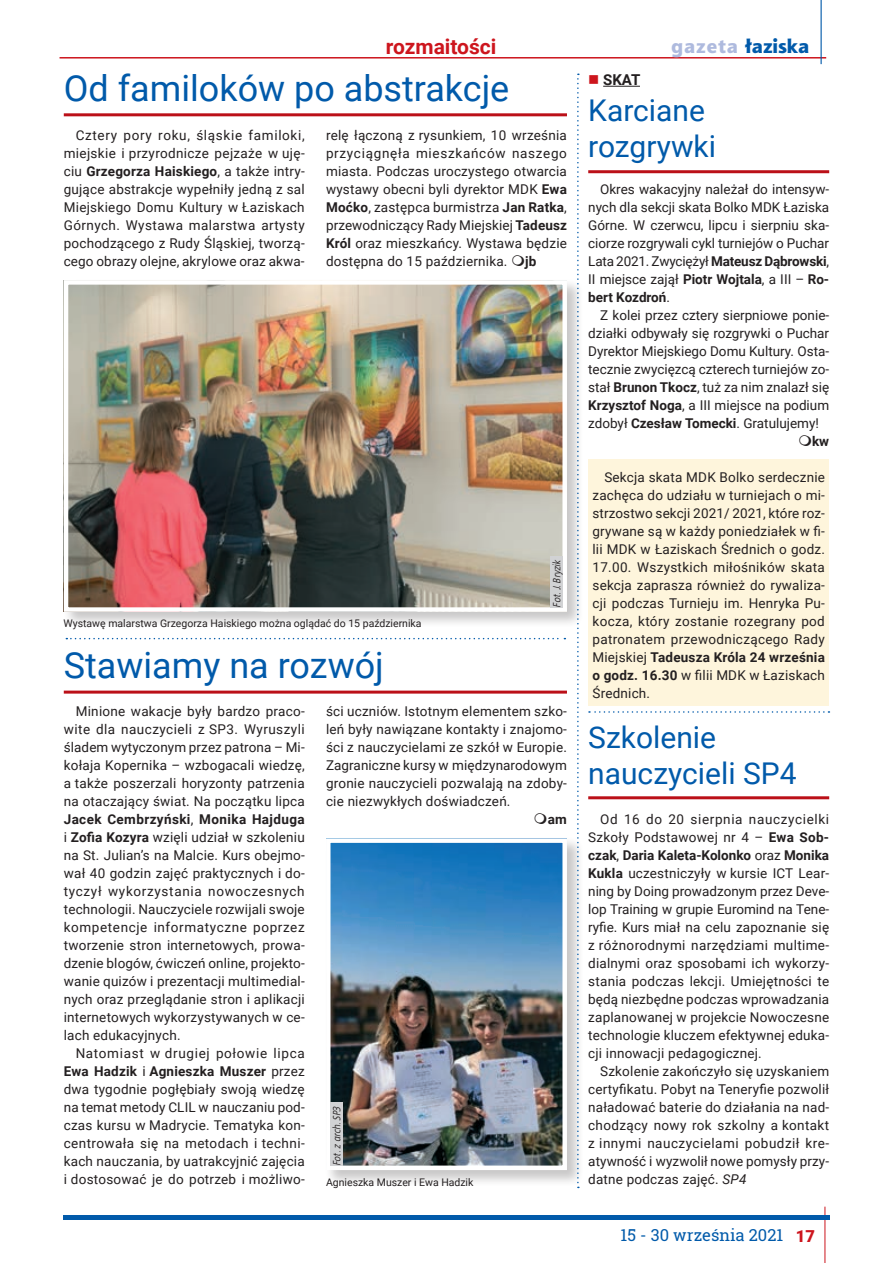
<style>
.page{position:relative;width:893px;height:1263px;background:#fff}
.page>*{position:absolute;margin:0;border:0;box-sizing:border-box;transform-origin:0 0}
.t1{font:36px "Roboto";color:#015aaa}
.t2{font:30px/36px "Roboto";color:#015aaa}
.t3{font:700 21px "Roboto";color:#cd151d}
.t4{font:19.5px "Aerton EFN Black";color:#015aaa}
.t5{font:16.5px "Roboto Slab";color:#015aaa}
.t6{font:900 16.5px "Roboto";color:#cd151d}
.t7{font:700 15px "Roboto";color:#231f20}
.t8{font:13.5px/18px "Roboto";letter-spacing:.01em;color:#231f20;text-align:justify}
.t9{font:700 13.5px "Roboto";color:#231f20}
.t10{font:10.5px "Roboto";color:#231f20}
.t11{font:italic 10.5px "Bureau EFN";color:#231f20}
.s1{font-weight:700}
.s2{color:#aebade}
.s3{color:#cd151d}
.s4{font-style:italic}
</style>
<div class="page">
<hr style="left:60px;top:57px;width:766px;height:2px;background:#cd151d">
<hr style="left:825px;top:1206px;width:1px;height:57px;background:#cd151d">
<hr style="left:820px;top:0;width:2px;height:64px;background:#015aaa">
<hr style="left:64px;top:1215px;width:766px;height:4px;background:#015aaa">
<div style="left:588px;top:459px;width:241px;height:247px;background:#fef5dc"></div>
<hr style="left:64px;top:691px;width:503px;height:3px;background:#bb1018">
<hr style="left:64px;top:113px;width:503px;height:3px;background:#bb1018">
<hr style="left:588px;top:796px;width:241px;height:3px;background:#bb1018">
<div style="left:325px;top:837px;width:259px;height:350px;background:#231f20;opacity:.25"></div>
<img style="left:331px;top:843px;width:231px;height:322px">
<div style="left:326px;top:838px;width:241px;height:332px;border:4px solid #fff"></div>
<svg style="left:66px;top:638px;width:499px;height:1px"></svg>
<svg style="left:577px;top:74px;width:2px;height:1114px"></svg>
<svg style="left:589px;top:711px;width:240px;height:2px"></svg>
<div style="left:62px;top:279px;width:521px;height:350px;background:#231f20;opacity:.25"></div>
<img style="left:69px;top:285px;width:493px;height:322px">
<div style="left:64px;top:280px;width:503px;height:332px;border:4px solid #fff"></div>
<div style="left:330px;top:1102px;width:13px;height:64px;background:#d1d2d4"></div>
<hr style="left:603px;top:86px;width:37px;height:1px;background:#231f20">
<hr style="left:588px;top:170px;width:241px;height:3px;background:#bb1018">
<div style="left:550px;top:556px;width:13px;height:51px;background:#d1d2d4"></div>
<h3 class="t3" style="left:386px;top:32px;width:112px">rozmaitości</h3>
<h1 class="t1" style="left:64px;top:63px;width:447px">Od familoków po abstrakcje</h1>
<p class="t8" style="left:64px;top:126px;width:242px;text-indent:12px">Cztery pory roku, śląskie familoki, miejskie i przyrodnicze pejzaże w uję&shy;ciu <span class="s1">Grzegorza Haiskiego</span>, a także intry&shy;gujące abstrakcje wypełniły jedną z sal Miejskiego Domu Kultury w Łaziskach Górnych. Wystawa malarstwa artysty pochodzącego z Rudy Śląskiej, tworzą&shy;cego obrazy olejne, akrylowe oraz akwa-</p>
<p class="t8" style="left:326px;top:126px;width:242px">relę łączoną z rysunkiem, 10 września przyciągnęła mieszkańców naszego miasta. Podczas uroczystego otwarcia wystawy obecni byli dyrektor MDK <span class="s1">Ewa Moćko</span>, zastępca burmistrza <span class="s1">Jan Ratka</span>, przewodniczący Rady Miejskiej <span class="s1">Tadeusz Król</span> oraz mieszkańcy. Wystawa będzie dostępna do 15 października.</p>
<p class="t9" style="left:525px;top:252px;width:13px">jb</p>
<p class="t10" style="left:63px;top:616px;width:360px">Wystawę malarstwa Grzegorza Haiskiego można oglądać do 15 października</p>
<h1 class="t1" style="left:64px;top:640px;width:322px">Stawiamy na rozwój</h1>
<p class="t11" style="left:550px;top:607px;width:49px;rotate:-90deg">Fot. J. Bryzik</p>
<h3 class="t4" style="left:671px;top:34px;width:139px"><span class="s2">gazeta</span> łaziska</h3>
<p class="t7" style="left:588px;top:69px;width:54px"><span class="s3">■</span> SKAT</p>
<h2 class="t2" style="left:588px;top:92px;width:129px">Karciane rozgrywki</h2>
<p class="t8" style="left:588px;top:180px;width:242px;text-indent:12px">Okres wakacyjny należał do intensyw&shy;nych dla sekcji skata Bolko MDK Łaziska Górne. W czerwcu, lipcu i sierpniu ska&shy;ciorze rozgrywali cykl turniejów o Puchar Lata 2021. Zwyciężył <span class="s1">Mateusz Dąbrowski</span>, II miejsce zajął <span class="s1">Piotr Wojtala</span>, a III – <span class="s1">Ro&shy;bert Kozdroń</span>.</p>
<p class="t8" style="left:600px;top:306px;width:231px">Z kolei przez cztery sierpniowe ponie-</p>
<p class="t8" style="left:588px;top:324px;width:242px">działki odbywały się rozgrywki o Puchar</p>
<p class="t8" style="left:588px;top:342px;width:242px">Dyrektor Miejskiego Domu Kultury. Osta-</p>
<p class="t8" style="left:588px;top:360px;width:242px">tecznie zwycięzcą czterech turniejów zo-</p>
<p class="t8" style="left:588px;top:378px;width:242px">stał <span class="s1">Brunon Tkocz</span>, tuż za nim znalazł się</p>
<p class="t8" style="left:588px;top:396px;width:242px"><span class="s1">Krzysztof Noga</span>, a III miejsce na podium</p>
<p class="t8" style="left:588px;top:414px;width:232px">zdobył <span class="s1">Czesław Tomecki</span>. Gratulujemy!</p>
<p class="t9" style="left:812px;top:432px;width:19px">kw</p>
<p class="t8" style="left:592px;top:468px;width:234px;text-indent:12px">Sekcja skata MDK Bolko serdecznie zachęca do udziału w turniejach o mi&shy;strzostwo sekcji 2021/ 2021, które roz&shy;grywane są w każdy poniedziałek w fi&shy;lii MDK w Łaziskach Średnich o godz.<br>17.00. Wszystkich miłośników skata sekcja zaprasza również do rywaliza&shy;cji podczas Turnieju im. Henryka Pu&shy;kocza, który zostanie rozegrany pod patronatem przewodniczącego Rady Miejskiej <span class="s1">Tadeusza Króla 24 września o godz. 16.30</span> w filii MDK w Łaziskach Średnich.</p>
<p class="t8" style="left:64px;top:702px;width:243px;text-indent:12px">Minione wakacje były bardzo praco&shy;wite dla nauczycieli z SP3. Wyruszyli śladem wytyczonym przez patrona – Mi&shy;kołaja Kopernika – wzbogacali wiedzę, a także poszerzali horyzonty patrzenia na otaczający świat. Na początku lipca <span class="s1">Jacek Cembrzyński</span>, <span class="s1">Monika Hajduga </span>i <span class="s1">Zofia Kozyra</span> wzięli udział w szkoleniu na St. Julian’s na Malcie. Kurs obejmo&shy;wał 40 godzin zajęć praktycznych i do&shy;tyczył wykorzystania nowoczesnych technologii. Nauczyciele rozwijali swoje kompetencje informatyczne poprzez tworzenie stron internetowych, prowa&shy;dzenie blogów, ćwiczeń online, projekto&shy;wanie quizów i prezentacji multimedial&shy;nych oraz przeglądanie stron i aplikacji internetowych wykorzystywanych w ce&shy;lach edukacyjnych.</p>
<p class="t8" style="left:64px;top:1044px;width:242px;text-indent:12px">Natomiast w drugiej połowie lipca <span class="s1">Ewa Hadzik</span> i <span class="s1">Agnieszka Muszer</span> przez dwa tygodnie pogłębiały swoją wiedzę na temat metody CLIL w nauczaniu pod&shy;czas kursu w Madrycie. Tematyka kon&shy;centrowała się na metodach i techni&shy;kach nauczania, by uatrakcyjnić zajęcia i dostosować je do potrzeb i możliwo-</p>
<p class="t8" style="left:326px;top:702px;width:242px">ści uczniów. Istotnym elementem szko&shy;leń były nawiązane kontakty i znajomo&shy;ści z nauczycielami ze szkół w Europie.<br>Zagraniczne kursy w międzynarodowym gronie nauczycieli pozwalają na zdoby&shy;cie niezwykłych doświadczeń.</p>
<p class="t9" style="left:548px;top:810px;width:21px">am</p>
<p class="t8" style="left:588px;top:810px;width:242px;text-indent:12px">Od 16 do 20 sierpnia nauczycielki Szkoły Podstawowej nr 4 – <span class="s1">Ewa Sob&shy;czak</span>, <span class="s1">Daria Kaleta-Kolonko</span> oraz <span class="s1">Monika Kukla</span> uczestniczyły w kursie ICT Lear&shy;ning by Doing prowadzonym przez Deve&shy;lop Training w grupie Euromind na Tene&shy;ryfie. Kurs miał na celu zapoznanie się z różnorodnymi narzędziami multime&shy;dialnymi oraz sposobami ich wykorzy&shy;stania podczas lekcji. Umiejętności te będą niezbędne podczas wprowadzania zaplanowanej w projekcie Nowoczesne technologie kluczem efektywnej eduka&shy;cji innowacji pedagogicznej.</p>
<p class="t8" style="left:588px;top:1062px;width:242px;text-indent:12px">Szkolenie zakończyło się uzyskaniem certyfikatu. Pobyt na Teneryfie pozwolił naładować baterie do działania na nad&shy;chodzący nowy rok szkolny a kontakt z innymi nauczycielami pobudził kre&shy;atywność i wyzwolił nowe pomysły przy&shy;datne podczas zajęć. <span class="s4">SP4</span></p>
<h2 class="t2" style="left:588px;top:718px;width:210px">Szkolenie nauczycieli SP4</h2>
<p class="t11" style="left:330px;top:1166px;width:61px;rotate:-90deg">Fot. z arch. SP3</p>
<p class="t10" style="left:326px;top:1175px;width:149px">Agnieszka Muszer i Ewa Hadzik</p>
<p class="t5" style="left:621px;top:1224px;width:164px">15 - 30 września 2021</p>
<p class="t6" style="left:796px;top:1224px;width:21px">17</p>
</div>
